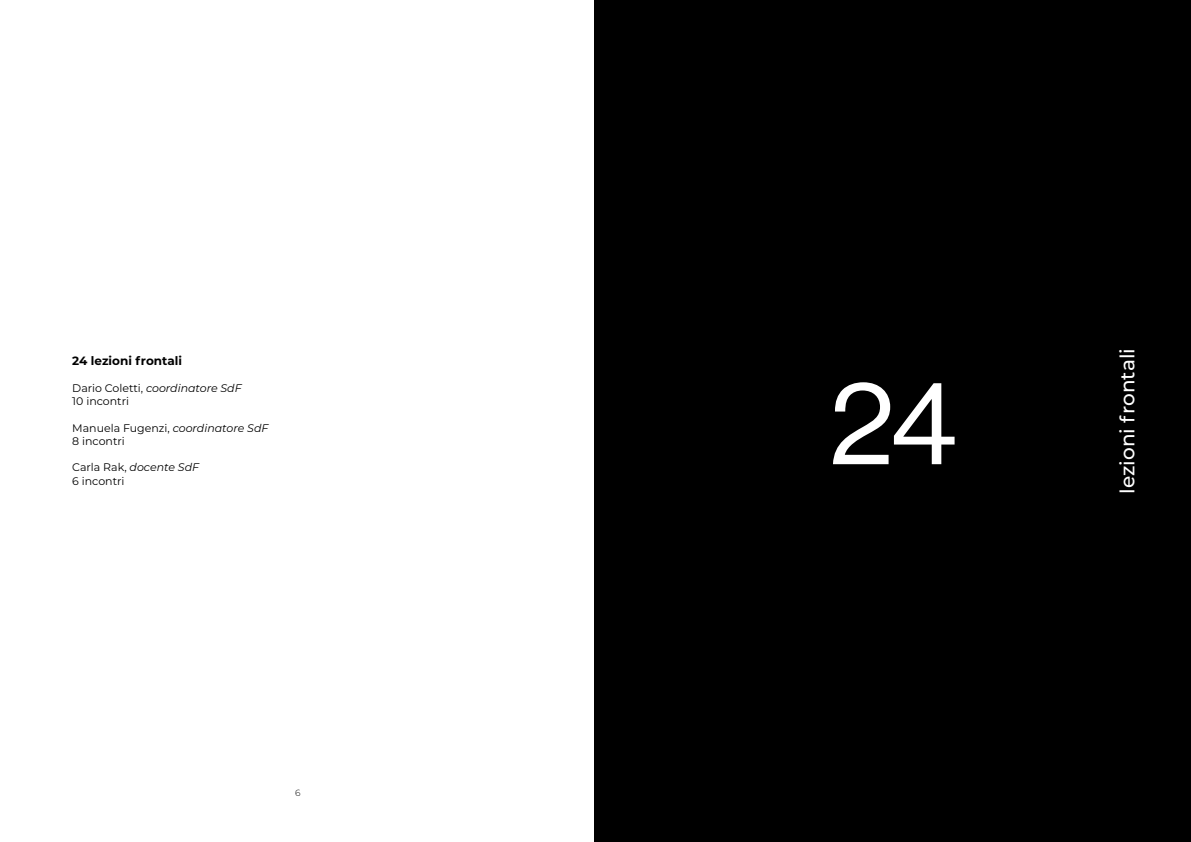
<style>
.page{position:relative;width:1191px;height:842px;background:#fff}
.page>*{position:absolute;margin:0;border:0;box-sizing:border-box;transform-origin:0 0}
.t1{font:117px "N Haas Grotesk DS Pro 55 Rg";color:#fff}
.t2{font:500 20px "Montserrat";color:#fff}
.t3{font:700 12px "Montserrat";color:#000}
.t4{font:11px/13.2px "Montserrat";color:#000}
.t5{font:300 9px "Montserrat";color:#000}
.s1{font-style:italic}
</style>
<div class="page">
<div style="left:594px;top:0;width:597px;height:842px;background:#000"></div>
<p class="t3" style="left:72px;top:352px;width:111px">24 lezioni frontali</p>
<p class="t4" style="left:72px;top:381px;width:171px">Dario Coletti, <span class="s1">coordinatore SdF<br></span>10 incontri</p>
<p class="t4" style="left:72px;top:421px;width:198px">Manuela Fugenzi, <span class="s1">coordinatore SdF<br></span>8 incontri</p>
<p class="t4" style="left:72px;top:460px;width:128px">Carla Rak, <span class="s1">docente SdF<br></span>6 incontri</p>
<p class="t5" style="left:295px;top:787px;width:7px">6</p>
<h1 class="t1" style="left:829px;top:357px;width:129px">24</h1>
<h2 class="t2" style="left:1113px;top:494px;width:147px;rotate:-90deg">lezioni frontali</h2>
</div>
